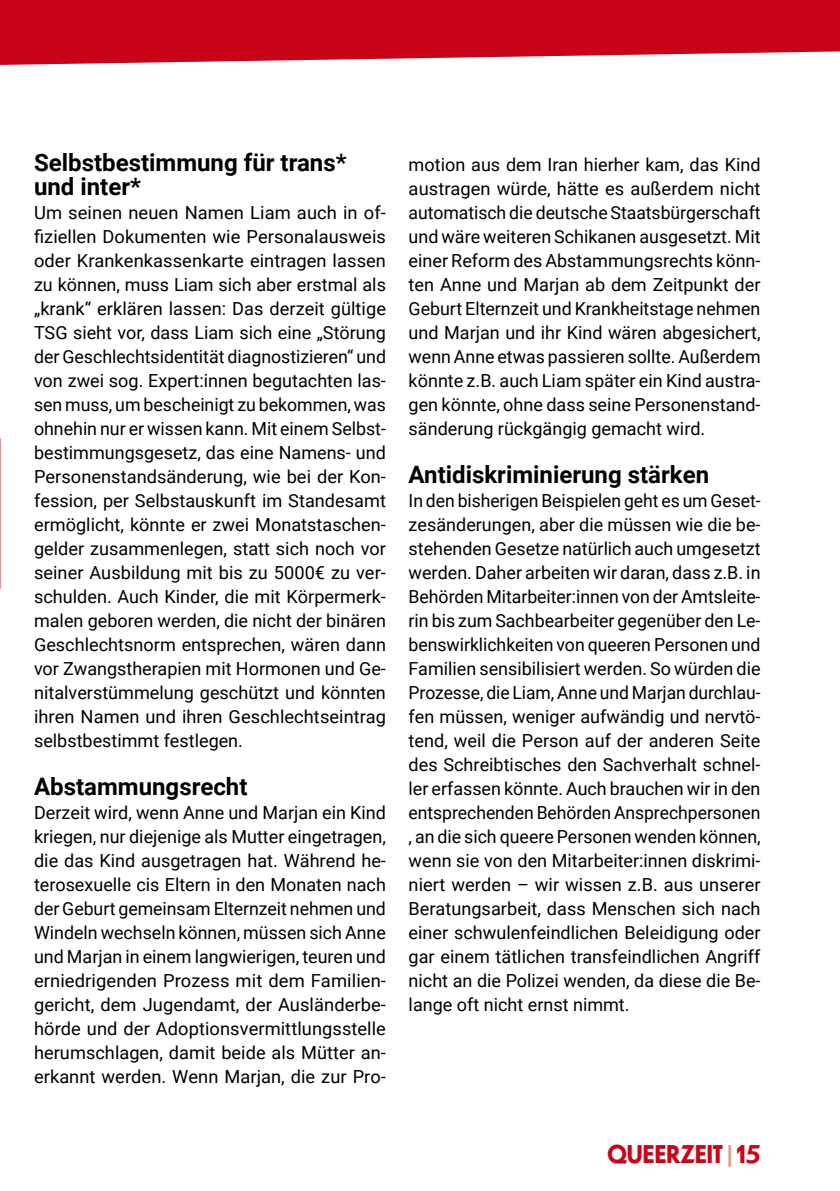
<style>
.page{position:relative;width:840px;height:1191px;background:#fff}
.page>*{position:absolute;margin:0;border:0;box-sizing:border-box;transform-origin:0 0}
.t1{font:700 24px/24px "Roboto";color:#000}
.t2{font:700 24px "Dunbar Low";color:#c90418;scale:.93 1}
.t3{font:18px/24px "Roboto";color:#000;text-align:justify}
.s1{color:#e5927c}
</style>
<div class="page">
<hr style="left:0;top:438px;width:1px;height:150px;background:#c90418">
<svg style="left:0;top:0;width:839px;height:65px;background:#ce1e30"></svg>
<h1 class="t1" style="left:34px;top:150px;width:314px">Selbstbestimmung für trans* und inter*</h1>
<p class="t3" style="left:34px;top:200px;width:353px">Um seinen neuen Namen Liam auch in of&shy;fiziellen Dokumenten wie Personalausweis oder Krankenkassenkarte eintragen lassen zu können, muss Liam sich aber erstmal als „krank“ erklären lassen: Das derzeit gültige TSG sieht vor, dass Liam sich eine „Störung der Geschlechtsidentität diagnostizieren“ und von zwei sog. Expert:innen begutachten las&shy;sen muss, um bescheinigt zu bekommen, was ohnehin nur er wissen kann. Mit einem Selbst&shy;bestimmungsgesetz, das eine Namens- und Personenstandsänderung, wie bei der Kon&shy;fession, per Selbstauskunft im Standesamt ermöglicht, könnte er zwei Monatstaschen&shy;gelder zusammenlegen, statt sich noch vor seiner Ausbildung mit bis zu 5000€ zu ver&shy;schulden. Auch Kinder, die mit Körpermerk&shy;malen geboren werden, die nicht der binären Geschlechtsnorm entsprechen, wären dann vor Zwangstherapien mit Hormonen und Ge&shy;nitalverstümmelung geschützt und könnten ihren Namen und ihren Geschlechtseintrag selbstbestimmt festlegen.</p>
<h1 class="t1" style="left:34px;top:774px;width:215px">Abstammungsrecht</h1>
<p class="t3" style="left:34px;top:800px;width:353px">Derzeit wird, wenn Anne und Marjan ein Kind kriegen, nur diejenige als Mutter eingetragen, die das Kind ausgetragen hat. Während he&shy;terosexuelle cis Eltern in den Monaten nach der Geburt gemeinsam Elternzeit nehmen und Windeln wechseln können, müssen sich Anne und Marjan in einem langwierigen, teuren und erniedrigenden Prozess mit dem Familien&shy;gericht, dem Jugendamt, der Ausländerbe&shy;hörde und der Adoptionsvermittlungsstelle herumschlagen, damit beide als Mütter an&shy;erkannt werden. Wenn Marjan, die zur Pro-</p>
<p class="t3" style="left:408px;top:152px;width:353px">motion aus dem Iran hierher kam, das Kind austragen würde, hätte es außerdem nicht automatisch die deutsche Staatsbürgerschaft und wäre weiteren Schikanen ausgesetzt. Mit einer Reform des Abstammungsrechts könn&shy;ten Anne und Marjan ab dem Zeitpunkt der Geburt Elternzeit und Krankheitstage nehmen und Marjan und ihr Kind wären abgesichert, wenn Anne etwas passieren sollte. Außerdem könnte z.B. auch Liam später ein Kind austra&shy;gen könnte, ohne dass seine Personenstand&shy;sänderung rückgängig gemacht wird.</p>
<h1 class="t1" style="left:408px;top:462px;width:302px">Antidiskriminierung stärken</h1>
<p class="t3" style="left:408px;top:488px;width:353px">In den bisherigen Beispielen geht es um Geset&shy;zesänderungen, aber die müssen wie die be&shy;stehenden Gesetze natürlich auch umgesetzt werden. Daher arbeiten wir daran, dass z.B. in Behörden Mitarbeiter:innen von der Amtsleite&shy;rin bis zum Sachbearbeiter gegenüber den Le&shy;benswirklichkeiten von queeren Personen und Familien sensibilisiert werden. So würden die Prozesse, die Liam, Anne und Marjan durchlau&shy;fen müssen, weniger aufwändig und nervtö&shy;tend, weil die Person auf der anderen Seite des Schreibtisches den Sachverhalt schnel&shy;ler erfassen könnte. Auch brauchen wir in den entsprechenden Behörden Ansprechpersonen , an die sich queere Personen wenden können, wenn sie von den Mitarbeiter:innen diskrimi&shy;niert werden – wir wissen z.B. aus unserer Beratungsarbeit, dass Menschen sich nach einer schwulenfeindlichen Beleidigung oder gar einem tätlichen transfeindlichen Angriff nicht an die Polizei wenden, da diese die Be&shy;lange oft nicht ernst nimmt.</p>
<h1 class="t2" style="left:607px;top:1136px;width:166px">QUEERZEIT <span class="s1">|</span> 15</h1>
</div>
